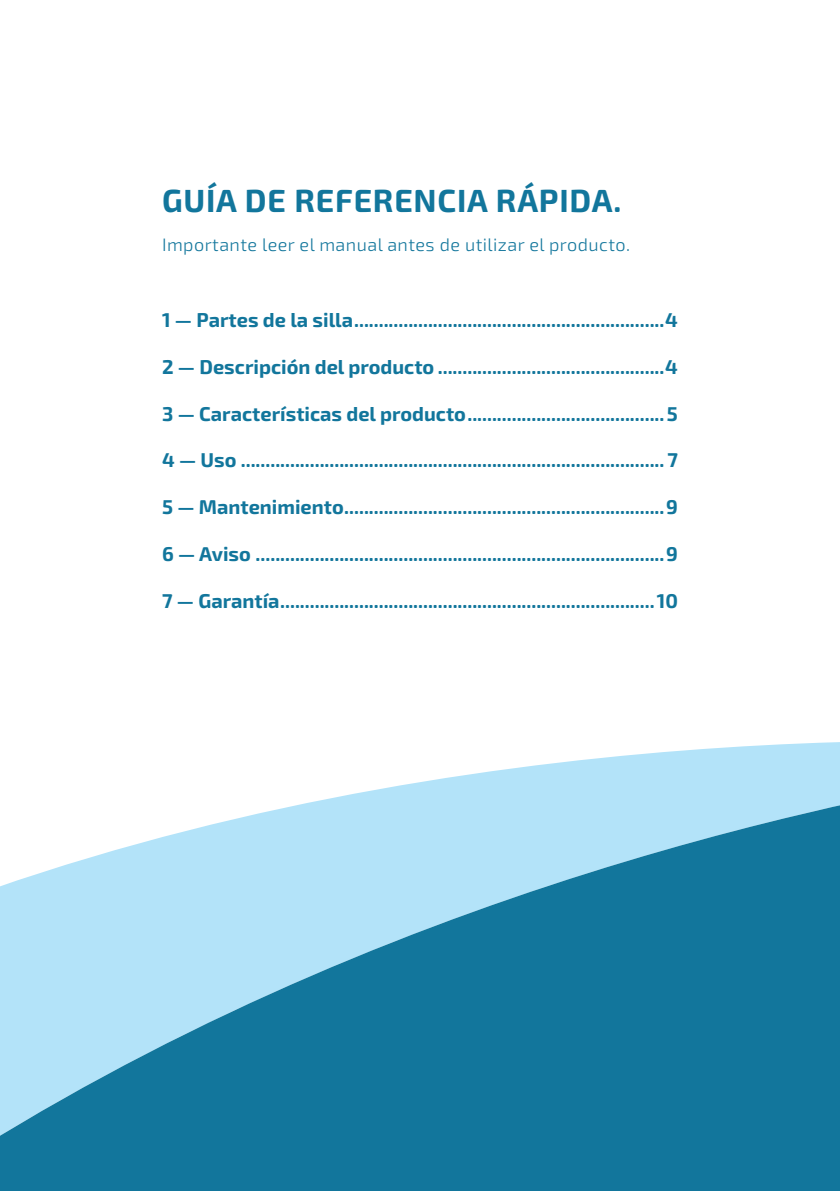
<style>
.page{position:relative;width:840px;height:1191px;background:#fff}
.page>*{position:absolute;margin:0;border:0;box-sizing:border-box;transform-origin:0 0}
.t1{font:700 32px "Exo 2";letter-spacing:.025em;color:#12769c}
.t2{font:700 20px "Exo 2";color:#12769c}
.t3{font:300 18px "Exo 2";letter-spacing:.025em;color:#12769c}
</style>
<div class="page">
<svg style="left:0;top:751px;width:839px;height:440px;background:#60a8c5"></svg>
<p class="t1" style="left:162px;top:182px;width:460px">GUÍA DE REFERENCIA RÁPIDA.</p>
<p class="t3" style="left:162px;top:234px;width:469px">Importante leer el manual antes de utilizar el producto.</p>
<p class="t2" style="left:162px;top:308px;width:517px">1 — Partes de la silla...............................................................4</p>
<p class="t2" style="left:162px;top:355px;width:517px">2 — Descripción del producto ..............................................4</p>
<p class="t2" style="left:162px;top:402px;width:517px">3 — Características del producto........................................5</p>
<p class="t2" style="left:162px;top:448px;width:517px">4 — Uso ...................................................................................... 7</p>
<p class="t2" style="left:162px;top:495px;width:517px">5 — Mantenimiento.................................................................9</p>
<p class="t2" style="left:162px;top:542px;width:517px">6 — Aviso ...................................................................................9</p>
<p class="t2" style="left:162px;top:588px;width:517px">7 — Garantía............................................................................10</p>
</div>
